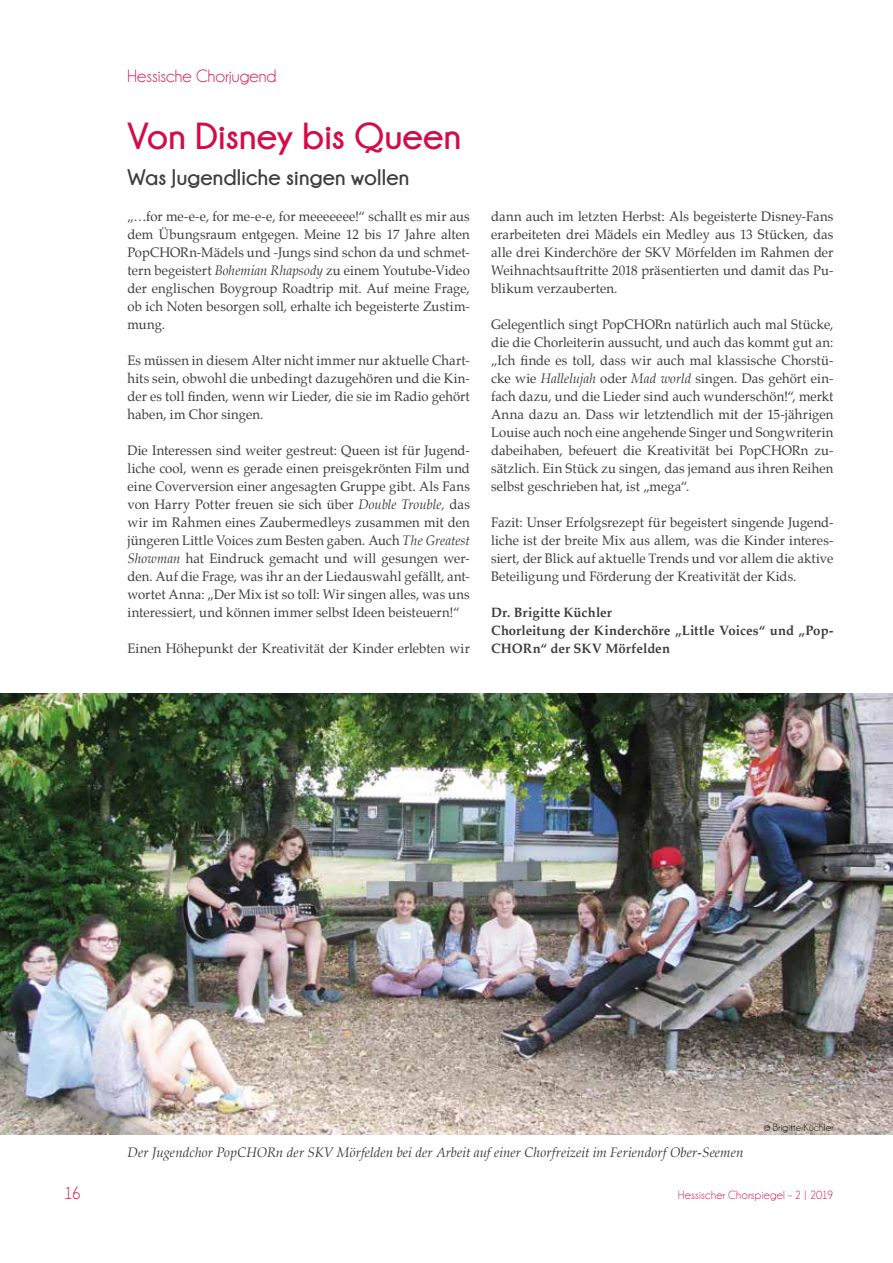
<style>
.page{position:relative;width:893px;height:1263px;background:#fff}
.page>*{position:absolute;margin:0;border:0;box-sizing:border-box;transform-origin:0 0}
.t1{font:700 37.5px "Champagne&Limousines";letter-spacing:.005em;color:#d40b48}
.t2{font:700 22.5px "Champagne&Limousines";letter-spacing:.01em;color:#3c3c3b}
.t3{font:18px "Champagne&Limousines";letter-spacing:.005em;color:#d20c4a}
.t4{font:18px "Champagne&Limousines";color:#d40b48}
.t5{font:13.5px/18px "Palatino";letter-spacing:.005em;color:#3c3c3b;text-align:justify}
.t6{font:italic 13.5px "Palatino";letter-spacing:.01em;color:#3c3c3b}
.t7{font:700 13.5px/18px "Palatino";letter-spacing:.005em;color:#3c3c3b}
.t8{font:12px "Champagne&Limousines";letter-spacing:.02em;color:#d40b48}
.t9{font:10.5px "Champagne&Limousines";letter-spacing:.03em;color:#000}
.s1{font-style:italic}
</style>
<div class="page">
<img style="left:0;top:694px;width:893px;height:441px">
<h3 class="t3" style="left:128px;top:67px;width:150px">Hessische Chorjugend</h3>
<h1 class="t1" style="left:128px;top:115px;width:335px">Von Disney bis Queen</h1>
<h2 class="t2" style="left:128px;top:165px;width:283px">Was Jugendliche singen wollen</h2>
<p class="t5" style="left:128px;top:207px;width:344px">„…for me-e-e, for me-e-e, for meeeeeee!“ schallt es mir aus dem Übungsraum entgegen. Meine 12 bis 17 Jahre alten PopCHORn-Mädels und -Jungs sind schon da und schmet&shy;tern begeistert <span class="s1">Bohemian Rhapsody</span> zu einem Youtube-Video der englischen Boygroup Roadtrip mit. Auf meine Frage, ob ich Noten besorgen soll, erhalte ich begeisterte Zustim&shy;mung.</p>
<p class="t5" style="left:128px;top:351px;width:344px">Es müssen in diesem Alter nicht immer nur aktuelle Chart&shy;hits sein, obwohl die unbedingt dazugehören und die Kin&shy;der es toll finden, wenn wir Lieder, die sie im Radio gehört haben, im Chor singen.</p>
<p class="t5" style="left:128px;top:441px;width:344px">Die Interessen sind weiter gestreut: Queen ist für Jugend&shy;liche cool, wenn es gerade einen preisgekrönten Film und eine Coverversion einer angesagten Gruppe gibt. Als Fans von Harry Potter freuen sie sich über <span class="s1">Double Trouble,</span> das wir im Rahmen eines Zaubermedleys zusammen mit den jüngeren Little Voices zum Besten gaben. Auch <span class="s1">The Greatest Showman</span> hat Eindruck gemacht und will gesungen wer&shy;den. Auf die Frage, was ihr an der Liedauswahl gefällt, ant&shy;wortet Anna: „Der Mix ist so toll: Wir singen alles, was uns interessiert, und können immer selbst Ideen beisteuern!“</p>
<p class="t5" style="left:128px;top:639px;width:344px">Einen Höhepunkt der Kreativität der Kinder erlebten wir</p>
<p class="t5" style="left:491px;top:207px;width:344px">dann auch im letzten Herbst: Als begeisterte Disney-Fans erarbeiteten drei Mädels ein Medley aus 13 Stücken, das alle drei Kinderchöre der SKV Mörfelden im Rahmen der Weihnachtsauftritte 2018 präsentierten und damit das Pu&shy;blikum verzauberten.</p>
<p class="t5" style="left:491px;top:315px;width:344px">Gelegentlich singt PopCHORn natürlich auch mal Stücke, die die Chorleiterin aussucht, und auch das kommt gut an: „Ich finde es toll, dass wir auch mal klassische Chorstü&shy;cke wie <span class="s1">Hallelujah</span> oder <span class="s1">Mad world</span> singen. Das gehört ein&shy;fach dazu, und die Lieder sind auch wunderschön!“, merkt Anna dazu an. Dass wir letztendlich mit der 15-jährigen Louise auch noch eine angehende Singer und Songwriterin dabeihaben, befeuert die Kreativität bei PopCHORn zu&shy;sätzlich. Ein Stück zu singen, das jemand aus ihren Reihen selbst geschrieben hat, ist „mega“.</p>
<p class="t5" style="left:491px;top:513px;width:344px">Fazit: Unser Erfolgsrezept für begeistert singende Jugend&shy;liche ist der breite Mix aus allem, was die Kinder interes&shy;siert, der Blick auf aktuelle Trends und vor allem die aktive Beteiligung und Förderung der Kreativität der Kids.</p>
<p class="t7" style="left:491px;top:603px;width:344px">Dr. Brigitte Küchler<br>Chorleitung der Kinderchöre „Little Voices“ und „Pop-<br>CHORn“ der SKV Mörfelden</p>
<p class="t9" style="left:764px;top:1123px;width:71px">© Brigitte Küchler</p>
<p class="t6" style="left:128px;top:1141px;width:618px">Der Jugendchor PopCHORn der SKV Mörfelden bei der Arbeit auf einer Chorfreizeit im Feriendorf Ober-Seemen</p>
<h3 class="t4" style="left:64px;top:1184px;width:19px">16</h3>
<p class="t8" style="left:678px;top:1189px;width:157px">Hessischer Chorspiegel – 2 | 2019</p>
</div>
